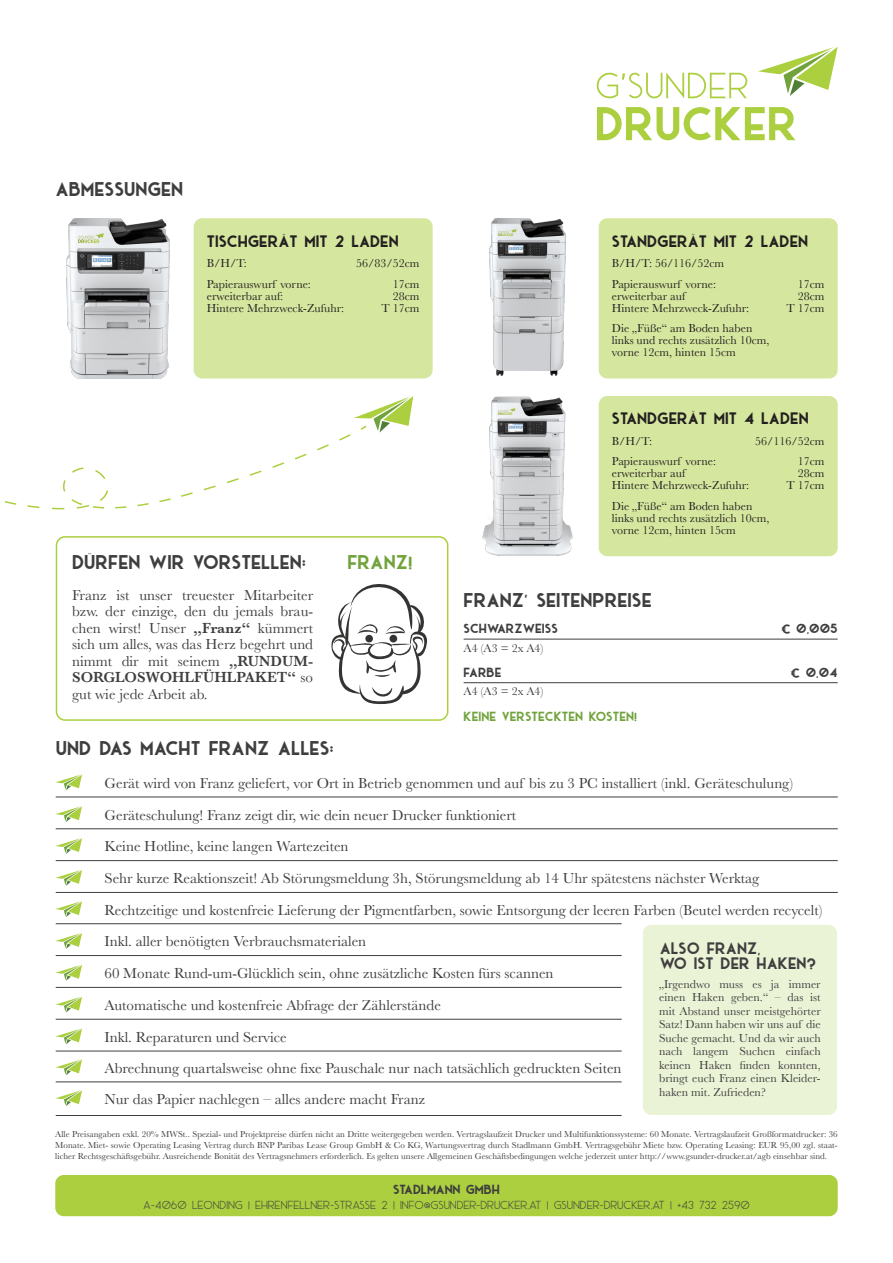
<style>
.page{position:relative;width:893px;height:1263px;background:#fff}
.page>*{position:absolute;margin:0;border:0;box-sizing:border-box;transform-origin:0 0}
.t1{font:900 18px "Ace Sans";color:#3e3e3f}
.t2{font:900 18px "Ace Sans";color:#71a33d}
.t3{font:15px/31.7px "Baskerville";color:#3e3e3f}
.t4{font:900 15px "Ace Sans";color:#231f20}
.t5{font:900 15px/15px "Ace Sans";color:#3e3e3f}
.t6{font:12px/12px "Baskerville";color:#231f20}
.t7{font:12px/13.5px "Baskerville";color:#3e3e3f;text-align:justify}
.t8{font:300 12px "Ace Sans";letter-spacing:-.01em;color:#3e3e3f}
.t9{font:900 12px "Ace Sans";color:#3e3e3f}
.t10{font:900 12px "Ace Sans";color:#71a33d}
.t11{font:9px/10.8px "Baskerville";color:#3e3e3f;text-align:justify}
.s1{font-weight:600}
</style>
<div class="page">
<div style="left:55px;top:1175px;width:783px;height:41px;background:#abcf3e;border-radius:9px"></div>
<svg style="left:597px;top:72px;width:151px;height:27px"></svg>
<svg style="left:597px;top:107px;width:198px;height:34px"></svg>
<svg style="left:758px;top:47px;width:80px;height:49px"></svg>
<svg style="left:4px;top:396px;width:409px;height:114px"></svg>
<div style="left:194px;top:218px;width:239px;height:160px;background:#d5e79e;border-radius:9px"></div>
<div style="left:599px;top:218px;width:239px;height:160px;background:#d5e79e;border-radius:9px"></div>
<div style="left:599px;top:396px;width:239px;height:160px;background:#d5e79e;border-radius:9px"></div>
<img style="left:66px;top:218px;width:104px;height:160px">
<img style="left:489px;top:218px;width:77px;height:158px">
<img style="left:482px;top:396px;width:91px;height:160px">
<svg style="left:55px;top:774px;width:27px;height:16px"></svg>
<svg style="left:55px;top:806px;width:27px;height:16px"></svg>
<svg style="left:56px;top:838px;width:26px;height:16px"></svg>
<svg style="left:55px;top:870px;width:27px;height:16px"></svg>
<svg style="left:55px;top:901px;width:27px;height:16px"></svg>
<svg style="left:55px;top:933px;width:27px;height:16px"></svg>
<svg style="left:55px;top:965px;width:27px;height:16px"></svg>
<svg style="left:55px;top:997px;width:27px;height:15px"></svg>
<svg style="left:55px;top:1028px;width:27px;height:16px"></svg>
<svg style="left:55px;top:1059px;width:27px;height:16px"></svg>
<svg style="left:55px;top:1090px;width:27px;height:16px"></svg>
<hr style="left:56px;top:797px;width:782px;height:1px;background:#3e3e3f">
<hr style="left:56px;top:828px;width:782px;height:1px;background:#3e3e3f">
<hr style="left:56px;top:860px;width:782px;height:1px;background:#3e3e3f">
<hr style="left:56px;top:892px;width:782px;height:1px;background:#3e3e3f">
<hr style="left:56px;top:923px;width:566px;height:1px;background:#3e3e3f">
<hr style="left:464px;top:639px;width:374px;height:1px;background:#3e3e3f">
<hr style="left:464px;top:682px;width:374px;height:1px;background:#3e3e3f">
<div style="left:56px;top:536px;width:392px;height:185px;border:2px solid #abcf3e;border-radius:9px"></div>
<svg style="left:331px;top:584px;width:96px;height:120px"></svg>
<div style="left:365px;top:635px;width:8px;height:8px;background:#343433;border-radius:50%"></div>
<div style="left:389px;top:635px;width:8px;height:7px;background:#343433;border-radius:50%"></div>
<div style="left:643px;top:925px;width:194px;height:190px;background:#ebf3d6;border-radius:9px"></div>
<hr style="left:56px;top:955px;width:566px;height:1px;background:#3e3e3f">
<hr style="left:56px;top:987px;width:566px;height:1px;background:#3e3e3f">
<hr style="left:56px;top:1019px;width:566px;height:1px;background:#3e3e3f">
<hr style="left:56px;top:1051px;width:566px;height:1px;background:#3e3e3f">
<hr style="left:56px;top:1082px;width:566px;height:1px;background:#3e3e3f">
<hr style="left:56px;top:1115px;width:566px;height:1px;background:#3e3e3f">
<p class="t1" style="left:55px;top:174px;width:129px">ABMESSUNGEN</p>
<p class="t4" style="left:207px;top:229px;width:193px">TISCHGERÄT MIT 2 LADEN</p>
<p class="t6" style="left:207px;top:257px;width:42px">B/H/T:</p>
<p class="t6" style="left:356px;top:257px;width:65px">56/83/52cm</p>
<p class="t6" style="left:207px;top:278px;width:106px">Papierauswurf vorne:</p>
<p class="t6" style="left:393px;top:278px;width:28px">17cm</p>
<p class="t6" style="left:207px;top:290px;width:78px">erweiterbar auf:</p>
<p class="t6" style="left:393px;top:290px;width:28px">28cm</p>
<p class="t6" style="left:207px;top:302px;width:139px">Hintere Mehrzweck-Zufuhr:</p>
<p class="t6" style="left:381px;top:302px;width:40px">T 17cm</p>
<p class="t1" style="left:72px;top:548px;width:235px">DÜRFEN WIR VORSTELLEN:</p>
<p class="t2" style="left:347px;top:548px;width:67px">FRANZ!</p>
<p class="t3" style="left:72px;top:587px;width:242px;line-height:16.5px;text-align:justify">Franz ist unser treuester Mitarbeiter bzw. der einzige, den du jemals brau&shy;chen wirst! Unser <span class="s1">„Franz“</span> kümmert sich um alles, was das Herz begehrt und nimmt dir mit seinem <span class="s1">„RUNDUM-SORGLOSWOHLFÜHLPAKET“</span> so gut wie jede Arbeit ab.</p>
<p class="t4" style="left:612px;top:229px;width:198px">STANDGERÄT MIT 2 LADEN</p>
<p class="t6" style="left:612px;top:253px;width:114px;line-height:20.5px">B/H/T: 56/116/52cm<br>Papierauswurf vorne:</p>
<p class="t6" style="left:798px;top:278px;width:28px">17cm</p>
<p class="t6" style="left:612px;top:290px;width:75px">erweiterbar auf</p>
<p class="t6" style="left:798px;top:290px;width:28px">28cm</p>
<p class="t6" style="left:612px;top:302px;width:139px">Hintere Mehrzweck-Zufuhr:</p>
<p class="t6" style="left:786px;top:302px;width:40px">T 17cm</p>
<p class="t6" style="left:612px;top:322px;width:159px">Die „Füße“ am Boden haben links und rechts zusätzlich 10cm, vorne 12cm, hinten 15cm</p>
<p class="t4" style="left:612px;top:406px;width:198px">STANDGERÄT MIT 4 LADEN</p>
<p class="t6" style="left:612px;top:435px;width:42px">B/H/T:</p>
<p class="t6" style="left:755px;top:435px;width:71px">56/116/52cm</p>
<p class="t6" style="left:612px;top:456px;width:106px">Papierauswurf vorne:</p>
<p class="t6" style="left:798px;top:456px;width:28px">17cm</p>
<p class="t6" style="left:612px;top:468px;width:75px">erweiterbar auf</p>
<p class="t6" style="left:798px;top:468px;width:28px">28cm</p>
<p class="t6" style="left:612px;top:480px;width:139px">Hintere Mehrzweck-Zufuhr:</p>
<p class="t6" style="left:786px;top:480px;width:40px">T 17cm</p>
<p class="t6" style="left:612px;top:500px;width:159px">Die „Füße“ am Boden haben links und rechts zusätzlich 10cm, vorne 12cm, hinten 15cm</p>
<p class="t1" style="left:464px;top:586px;width:190px">FRANZ' SEITENPREISE</p>
<p class="t9" style="left:464px;top:619px;width:96px">SCHWARZWEISS</p>
<p class="t9" style="left:781px;top:619px;width:58px">€ 0,005</p>
<p class="t7" style="left:464px;top:641px;width:81px">A4 (A3 = 2x A4)</p>
<p class="t9" style="left:464px;top:662px;width:39px">FARBE</p>
<p class="t9" style="left:791px;top:662px;width:48px">€ 0,04</p>
<p class="t7" style="left:464px;top:685px;width:81px">A4 (A3 = 2x A4)</p>
<p class="t10" style="left:464px;top:706px;width:175px">KEINE VERSTECKTEN KOSTEN!</p>
<p class="t1" style="left:56px;top:734px;width:280px">UND DAS MACHT FRANZ ALLES:</p>
<p class="t3" style="left:105px;top:767px;width:719px">Gerät wird von Franz geliefert, vor Ort in Betrieb genommen und auf bis zu 3 PC installiert (inkl. Geräteschulung)<br>Geräteschulung! Franz zeigt dir, wie dein neuer Drucker funktioniert<br>Keine Hotline, keine langen Wartezeiten<br>Sehr kurze Reaktionszeit! Ab Störungsmeldung 3h, Störungsmeldung ab 14 Uhr spätestens nächster Werktag Rechtzeitige und kostenfreie Lieferung der Pigmentfarben, sowie Entsorgung der leeren Farben (Beutel werden recycelt)<br>Inkl. aller benötigten Verbrauchsmaterialen<br>60 Monate Rund-um-Glücklich sein, ohne zusätzliche Kosten fürs scannen<br>Automatische und kostenfreie Abfrage der Zählerstände<br>Inkl. Reparaturen und Service<br>Abrechnung quartalsweise ohne fixe Pauschale nur nach tatsächlich gedruckten Seiten<br>Nur das Papier nachlegen – alles andere macht Franz</p>
<p class="t5" style="left:660px;top:939px;width:158px">ALSO FRANZ,<br>WO IST DER HAKEN?</p>
<p class="t7" style="left:659px;top:977px;width:163px">„Irgendwo muss es ja immer einen Haken geben.“ – das ist mit Abstand unser meistgehörter Satz! Dann haben wir uns auf die Suche gemacht. Und da wir auch nach langem Suchen einfach keinen Haken finden konnten, bringt euch Franz einen Kleider&shy;haken mit. Zufrieden?</p>
<p class="t11" style="left:55px;top:1129px;width:784px">Alle Preisangaben exkl. 20% MWSt.. Spezial- und Projektpreise dürfen nicht an Dritte weitergegeben werden. Vertragslaufzeit Drucker und Multifunktionssysteme: 60 Monate. Vertragslaufzeit Großformatdrucker: 36<br>Monate. Miet- sowie Operating Leasing Vertrag durch BNP Paribas Lease Group GmbH &amp; Co KG, Wartungsvertrag durch Stadlmann GmbH. Vertragsgebühr Miete bzw. Operating Leasing: EUR 95,00 zgl. staat&shy;licher Rechtsgeschäftsgebühr. Ausreichende Bonität des Vertragsnehmers erforderlich. Es gelten unsere Allgemeinen Geschäftsbedingungen welche jederzeit unter http://www.gsunder-drucker.at/agb einsehbar sind.</p>
<p class="t9" style="left:393px;top:1179px;width:108px">STADLMANN GMBH</p>
<p class="t8" style="left:143px;top:1195px;width:608px">A-4060 LEONDING | EHRENFELLNER-STRASSE 2 | INFO@GSUNDER-DRUCKER.AT | GSUNDER-DRUCKER.AT | +43 732 2590</p>
</div>
